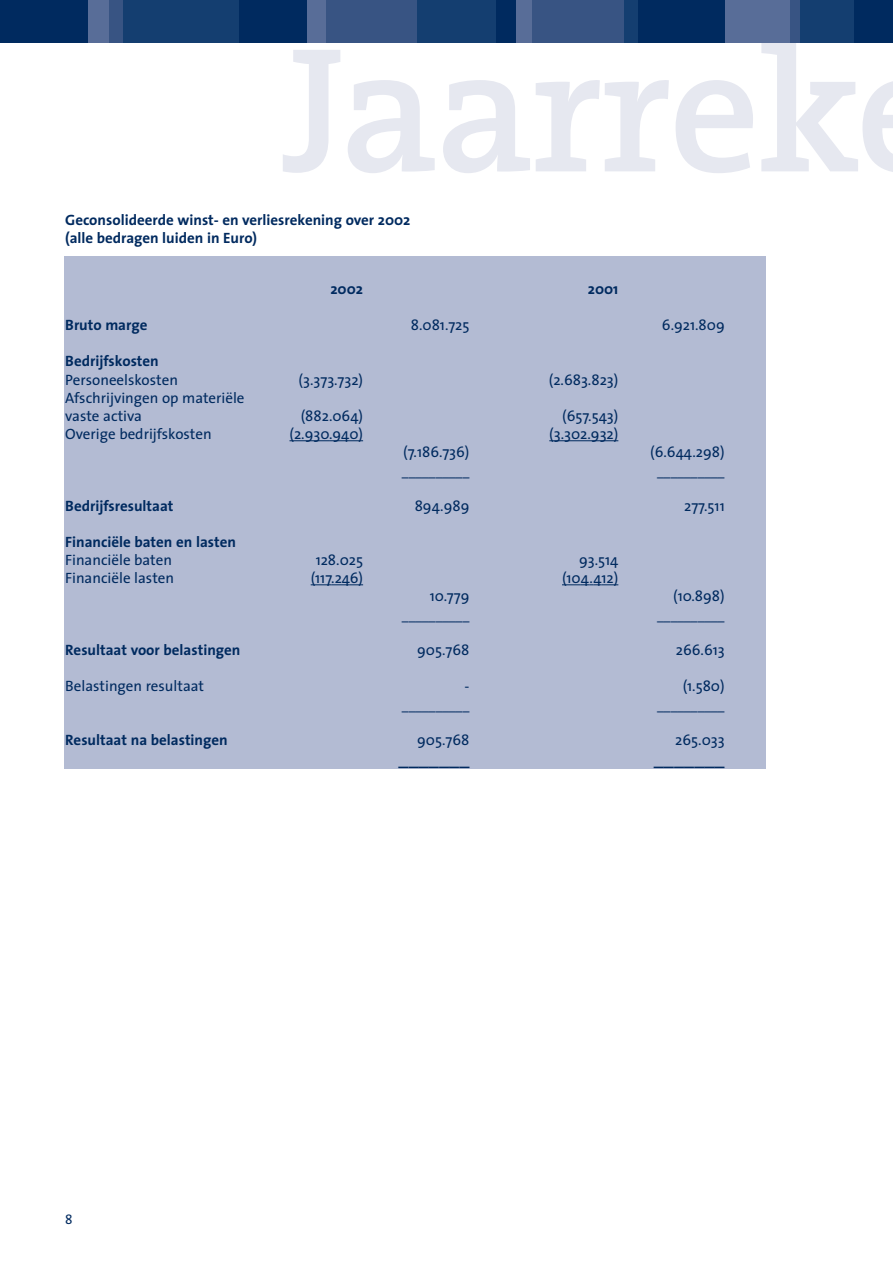
<style>
.page{position:relative;width:893px;height:1262px;background:#fff}
.page>*{position:absolute;margin:0;border:0;box-sizing:border-box;transform-origin:0 0}
.t1{font:600 180px "The Serif B6";letter-spacing:-.015em;color:#e6e8f0}
.t2{font:20.25px "The Sans";color:#002a5f}
.t3{font:15px/18px "The Sans";color:#002a5f}
.t4{font:700 15px/18px "The Sans";color:#002a5f}
.t5{font:13.5px "The Sans";color:#002a5f}
</style>
<div class="page">
<div style="left:64px;top:257px;width:701px;height:511px;background:#b3bbd3"></div>
<div style="left:0;top:0;width:88px;height:43px;background:#002a5f"></div>
<div style="left:88px;top:0;width:21px;height:43px;background:#586d98"></div>
<div style="left:109px;top:0;width:15px;height:43px;background:#385483"></div>
<div style="left:124px;top:0;width:115px;height:43px;background:#143e70"></div>
<div style="left:239px;top:0;width:68px;height:43px;background:#002a5f"></div>
<div style="left:307px;top:0;width:19px;height:43px;background:#586d98"></div>
<div style="left:417px;top:0;width:79px;height:43px;background:#143e70"></div>
<div style="left:496px;top:0;width:20px;height:43px;background:#002a5f"></div>
<div style="left:516px;top:0;width:16px;height:43px;background:#586d98"></div>
<div style="left:532px;top:0;width:92px;height:43px;background:#385483"></div>
<div style="left:624px;top:0;width:14px;height:43px;background:#143e70"></div>
<div style="left:638px;top:0;width:87px;height:43px;background:#002a5f"></div>
<div style="left:725px;top:0;width:64px;height:43px;background:#586d98"></div>
<div style="left:790px;top:0;width:10px;height:43px;background:#385483"></div>
<div style="left:800px;top:0;width:53px;height:43px;background:#143e70"></div>
<div style="left:854px;top:0;width:38px;height:43px;background:#002a5f"></div>
<div style="left:326px;top:0;width:91px;height:43px;background:#385483"></div>
<hr style="left:289px;top:440px;width:40px;height:1px;background:#002a5f">
<hr style="left:329px;top:440px;width:34px;height:1px;background:#002a5f">
<hr style="left:549px;top:440px;width:69px;height:1px;background:#002a5f">
<svg style="left:311px;top:584px;width:52px;height:1px"></svg>
<svg style="left:562px;top:584px;width:56px;height:1px"></svg>
<h1 class="t1" style="left:281px;top:42px;width:581px">Jaarrek</h1>
<p class="t4" style="left:65px;top:213px;width:347px">Geconsolideerde winst- en verliesrekening over 2002 (alle bedragen luiden in Euro)</p>
<p class="t4" style="left:330px;top:282px;width:34px">2002</p>
<p class="t4" style="left:587px;top:282px;width:32px">2001</p>
<p class="t4" style="left:65px;top:318px;width:84px">Bruto marge</p>
<p class="t3" style="left:411px;top:318px;width:60px">8.081.725</p>
<p class="t3" style="left:662px;top:318px;width:64px">6.921.809</p>
<p class="t4" style="left:65px;top:354px;width:95px">Bedrijfskosten</p>
<p class="t3" style="left:65px;top:372px;width:114px">Personeelskosten</p>
<p class="t3" style="left:298px;top:372px;width:66px">(3.373.732)</p>
<p class="t3" style="left:549px;top:372px;width:71px">(2.683.823)</p>
<p class="t3" style="left:65px;top:390px;width:181px">Afschrijvingen op materiële vaste activa</p>
<p class="t3" style="left:301px;top:408px;width:64px">(882.064)</p>
<p class="t3" style="left:562px;top:408px;width:58px">(657.543)</p>
<p class="t3" style="left:65px;top:426px;width:148px">Overige bedrijfskosten</p>
<p class="t3" style="left:289px;top:426px;width:75px">(2.930.940)</p>
<p class="t3" style="left:549px;top:426px;width:71px">(3.302.932)</p>
<p class="t3" style="left:403px;top:444px;width:68px">(7.186.736)</p>
<p class="t3" style="left:650px;top:444px;width:76px">(6.644.298)</p>
<p class="t5" style="left:402px;top:465px;width:69px">__________</p>
<p class="t5" style="left:657px;top:465px;width:69px">__________</p>
<p class="t4" style="left:65px;top:498px;width:110px">Bedrijfsresultaat</p>
<p class="t3" style="left:414px;top:498px;width:56px">894.989</p>
<p class="t3" style="left:684px;top:498px;width:42px">277.511</p>
<p class="t4" style="left:65px;top:534px;width:172px">Financiële baten en lasten</p>
<p class="t3" style="left:65px;top:552px;width:108px">Financiële baten</p>
<p class="t3" style="left:316px;top:552px;width:49px">128.025</p>
<p class="t3" style="left:579px;top:552px;width:41px">93.514</p>
<p class="t3" style="left:65px;top:570px;width:110px">Financiële lasten</p>
<p class="t3" style="left:311px;top:570px;width:54px">(117.246)</p>
<p class="t3" style="left:562px;top:570px;width:58px">(104.412)</p>
<p class="t3" style="left:430px;top:588px;width:41px">10.779</p>
<p class="t3" style="left:673px;top:588px;width:53px">(10.898)</p>
<p class="t5" style="left:402px;top:609px;width:69px">__________</p>
<p class="t5" style="left:657px;top:609px;width:69px">__________</p>
<p class="t4" style="left:65px;top:642px;width:177px">Resultaat voor belastingen</p>
<p class="t3" style="left:417px;top:642px;width:54px">905.768</p>
<p class="t3" style="left:676px;top:642px;width:50px">266.613</p>
<p class="t3" style="left:65px;top:678px;width:140px">Belastingen resultaat</p>
<p class="t3" style="left:464px;top:678px;width:6px">-</p>
<p class="t3" style="left:682px;top:678px;width:44px">(1.580)</p>
<p class="t5" style="left:402px;top:699px;width:69px">__________</p>
<p class="t5" style="left:657px;top:699px;width:69px">__________</p>
<p class="t4" style="left:65px;top:732px;width:164px">Resultaat na belastingen</p>
<p class="t3" style="left:417px;top:732px;width:54px">905.768</p>
<p class="t3" style="left:675px;top:732px;width:51px">265.033</p>
<h2 class="t2" style="left:398px;top:748px;width:72px">_______</h2>
<h2 class="t2" style="left:653px;top:748px;width:72px">_______</h2>
<p class="t5" style="left:65px;top:1214px;width:9px">8</p>
</div>
